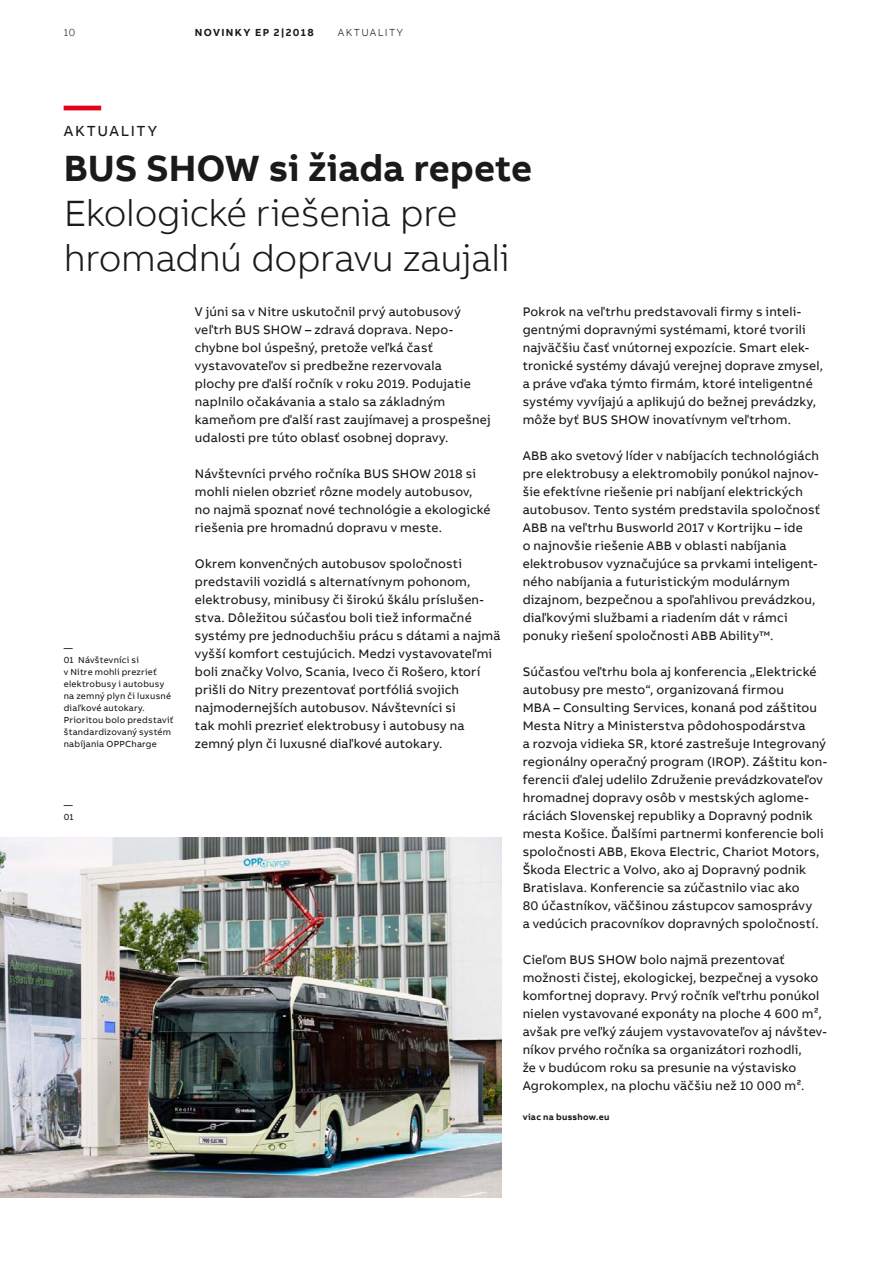
<style>
.page{position:relative;width:893px;height:1263px;background:#fff}
.page>*{position:absolute;margin:0;border:0;box-sizing:border-box;transform-origin:0 0}
.t1{font:300 37.5px/45px "AB Bvoice";letter-spacing:-.01em;color:#1a1a18}
.t2{font:700 37.5px "AB Bvoice";color:#1a1a18}
.t3{font:700 37.5px "AB Bvoice";color:#e30018}
.t4{font:15px "AB Bvoice";color:#1a1a18}
.t5{font:12.75px/18px "AB Bvoice";letter-spacing:.015em;color:#1a1a18}
.t6{font:700 10.5px "AB Bvoice";letter-spacing:.125em;color:#1a1a18}
.t7{font:300 10.5px "AB Bvoice";color:#1a1a18}
.t8{font:9px/12px "AB Bvoice";letter-spacing:.025em;color:#1a1a18}
.t9{font:700 9px "AB Bvoice";letter-spacing:.03em;color:#1a1a18}
.s1{font-weight:300}
</style>
<div class="page">
<img style="left:0;top:838px;width:501px;height:360px">
<p class="t7" style="left:64px;top:26px;width:13px">10</p>
<p class="t6" style="left:195px;top:25px;width:131px">Novinky EP 2|2018 <span class="s1">a</span></p>
<p class="t7" style="left:346px;top:26px;width:32px">kt ualit</p>
<p class="t7" style="left:397px;top:26px;width:8px">y</p>
<h1 class="t3" style="left:64px;top:81px;width:39px">—</h1>
<p class="t4" style="left:64px;top:122px;width:12px">akt</p>
<p class="t4" style="left:97px;top:122px;width:23px">ualit</p>
<p class="t4" style="left:148px;top:122px;width:11px">y</p>
<h1 class="t2" style="left:64px;top:144px;width:470px">BUS SHOW si žiada repete</h1>
<h1 class="t1" style="left:64px;top:191px;width:447px">Ekologické riešenia pre hromadnú dopravu zaujali</h1>
<p class="t8" style="left:64px;top:642px;width:111px">—<br>01 Návštevníci si<br>v Nitre mohli prezrieť elektrobusy i autobusy na zemný plyn či luxusné diaľkové autokary.<br>Prioritou bolo predstaviť štandardizovaný systém nabíjania OPPCharge</p>
<p class="t5" style="left:195px;top:303px;width:297px">V júni sa v Nitre uskutočnil prvý autobusový veľtrh BUS SHOW – zdravá doprava. Nepo&shy;chybne bol úspešný, pretože veľká časť vystavovateľov si predbežne rezervovala<br>plochy pre ďalší ročník v roku 2019. Podujatie naplnilo očakávania a stalo sa základným kameňom pre ďalší rast zaujímavej a prospešnej udalosti pre túto oblasť osobnej dopravy.</p>
<p class="t5" style="left:195px;top:465px;width:297px">Návštevníci prvého ročníka BUS SHOW 2018 si mohli nielen obzrieť rôzne modely autobusov, no najmä spoznať nové technológie a ekologické riešenia pre hromadnú dopravu v meste.</p>
<p class="t5" style="left:195px;top:555px;width:307px">Okrem konvenčných autobusov spoločnosti predstavili vozidlá s alternatívnym pohonom, elektrobusy, minibusy či širokú škálu príslušen&shy;stva. Dôležitou súčasťou boli tiež informačné systémy pre jednoduchšiu prácu s dátami a najmä vyšší komfort cestujúcich. Medzi vystavovateľmi boli značky Volvo, Scania, Iveco či Rošero, ktorí prišli do Nitry prezentovať portfóliá svojich najmodernejších autobusov. Návštevníci si<br>tak mohli prezrieť elektrobusy i autobusy na zemný plyn či luxusné diaľkové autokary.</p>
<p class="t8" style="left:64px;top:799px;width:11px">—<br>01</p>
<p class="t5" style="left:523px;top:303px;width:302px">Pokrok na veľtrhu predstavovali firmy s inteli&shy;gentnými dopravnými systémami, ktoré tvorili najväčšiu časť vnútornej expozície. Smart elek&shy;tronické systémy dávajú verejnej doprave zmysel, a práve vďaka týmto firmám, ktoré inteligentné systémy vyvíjajú a aplikujú do bežnej prevádzky, môže byť BUS SHOW inovatívnym veľtrhom.</p>
<p class="t5" style="left:523px;top:447px;width:299px">ABB ako svetový líder v nabíjacích technológiách pre elektrobusy a elektromobily ponúkol najnov&shy;šie efektívne riešenie pri nabíjaní elektrických autobusov. Tento systém predstavila spoločnosť ABB na veľtrhu Busworld 2017 v Kortrijku – ide<br>o najnovšie riešenie ABB v oblasti nabíjania elektrobusov vyznačujúce sa prvkami inteligent&shy;ného nabíjania a futuristickým modulárnym dizajnom, bezpečnou a spoľahlivou prevádzkou, diaľkovými službami a riadením dát v rámci ponuky riešení spoločnosti ABB Ability™.</p>
<p class="t5" style="left:523px;top:663px;width:306px">Súčasťou veľtrhu bola aj konferencia „Elektrické autobusy pre mesto“, organizovaná firmou<br>MBA – Consulting Services, konaná pod záštitou Mesta Nitry a Ministerstva pôdohospodárstva<br>a rozvoja vidieka SR, ktoré zastrešuje Integrovaný regionálny operačný program (IROP). Záštitu kon&shy;ferencii ďalej udelilo Združenie prevádzkovateľov hromadnej dopravy osôb v mestských aglome&shy;ráciách Slovenskej republiky a Dopravný podnik mesta Košice. Ďalšími partnermi konferencie boli spoločnosti ABB, Ekova Electric, Chariot Motors, Škoda Electric a Volvo, ako aj Dopravný podnik Bratislava. Konferencie sa zúčastnilo viac ako<br>80 účastníkov, väčšinou zástupcov samosprávy<br>a vedúcich pracovníkov dopravných spoločností.</p>
<p class="t5" style="left:523px;top:951px;width:306px">Cieľom BUS SHOW bolo najmä prezentovať možnosti čistej, ekologickej, bezpečnej a vysoko komfortnej dopravy. Prvý ročník veľtrhu ponúkol nielen vystavované exponáty na ploche 4 600 m², avšak pre veľký záujem vystavovateľov aj návštev&shy;níkov prvého ročníka sa organizátori rozhodli,<br>že v budúcom roku sa presunie na výstavisko Agrokomplex, na plochu väčšiu než 10 000 m².</p>
<p class="t9" style="left:523px;top:1111px;width:88px">viac na busshow.eu</p>
</div>
